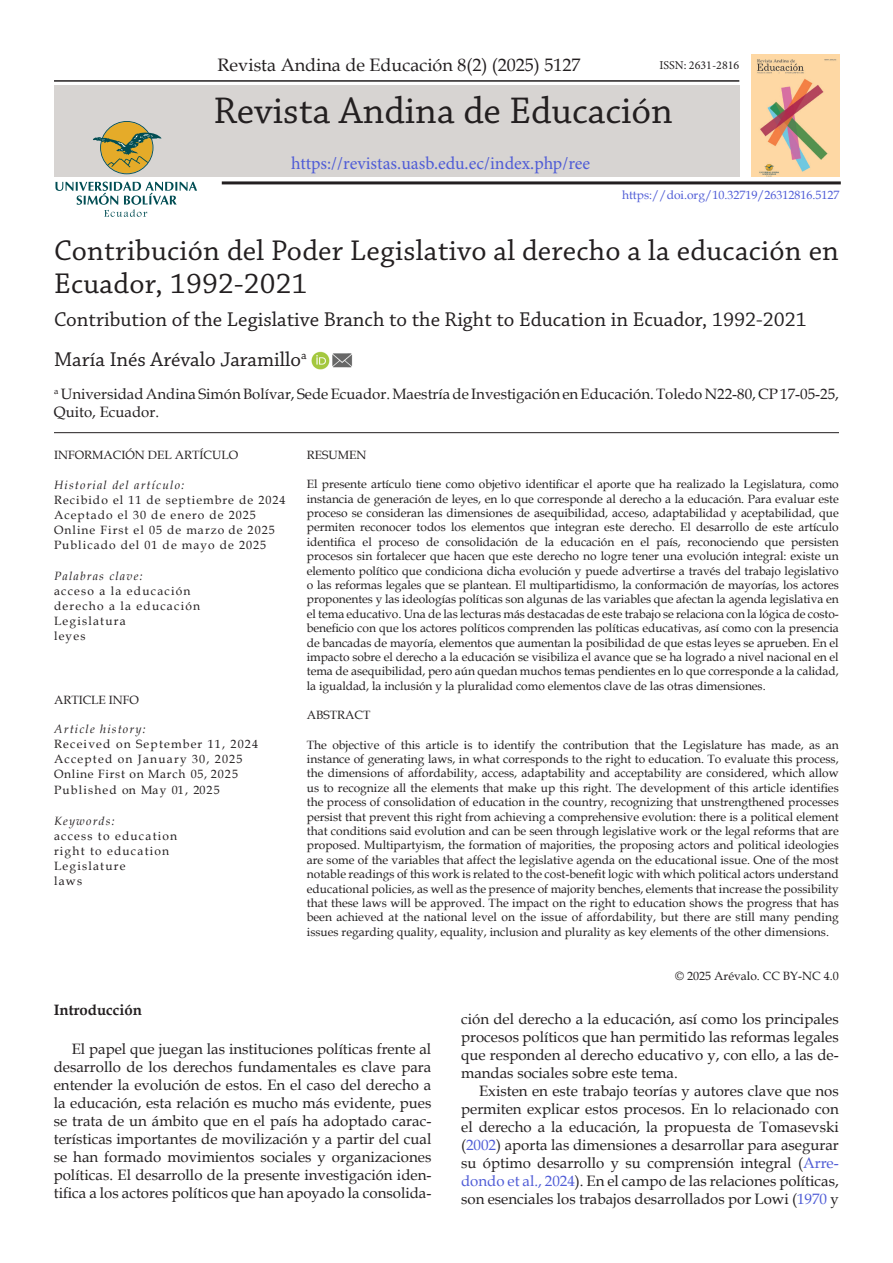
<style>
.page{position:relative;width:893px;height:1263px;background:#fff}
.page>*{position:absolute;margin:0;border:0;box-sizing:border-box;transform-origin:0 0}
.t1{font:39px "Chaparral Pro";color:#231f20}
.Artículo_español{font:30px/33px "Chaparral Pro";letter-spacing:.01em;color:#231f20}
.Artículo_inglés{font:21px "Chaparral Pro";color:#231f20}
.Autor_RAE{font:21px "Chaparral Pro";color:#231f20}
.t2{font:18px "Minion Pro";color:#4f5cd6}
.t3{font:18px "Book Antiqua";color:#231f20}
.Párrafo_RAE{font:15px/18px "Book Antiqua";color:#231f20;text-align:justify}
.Información{font:15px/18px "Book Antiqua";color:#231f20}
.Título_1_RAE{font:700 15px "Book Antiqua";color:#231f20}
.Resumen{font:12px/14.4px "Book Antiqua";color:#231f20;text-align:justify}
.Título_1_RAE-2{font:12px/15px "Book Antiqua";letter-spacing:.1em;color:#231f20}
.Texto_palabras_clave{font:12px "Book Antiqua";color:#4f5cd6}
.Título_1_RAE-3{font:12px "Book Antiqua";color:#231f20}
.t4{font:12px "Minion Pro";color:#231f20}
.s1{font-style:italic}
.s2{color:#4f5cd6}
</style>
<div class="page">
<div style="left:54px;top:85px;width:685px;height:92px;background:#d7d4d2"></div>
<hr style="left:222px;top:181px;width:619px;height:3px;background:#231f20">
<hr style="left:54px;top:80px;width:685px;height:2px;background:#231f20">
<img style="left:751px;top:54px;width:88px;height:123px">
<svg style="left:56px;top:182px;width:141px;height:35px"></svg>
<svg style="left:93px;top:121px;width:69px;height:53px"></svg>
<hr style="left:54px;top:432px;width:785px;height:1px;background:#231f20">
<img style="left:311px;top:352px;width:19px;height:17px">
<img style="left:332px;top:353px;width:21px;height:14px">
<p class="t3" style="left:218px;top:52px;width:364px">Revista Andina de Educación 8(2) (2025) 5127</p>
<p class="t4" style="left:659px;top:58px;width:81px">ISSN: 2631-2816</p>
<h1 class="t1" style="left:213px;top:89px;width:461px">Revista Andina de Educación</h1>
<h3 class="t2" style="left:291px;top:152px;width:300px">https://revistas.uasb.edu.ec/index.php/ree</h3>
<p class="Texto_palabras_clave" style="left:622px;top:187px;width:219px">https://doi.org/10.32719/26312816.5127</p>
<p class="Artículo_español" style="left:54px;top:235px;width:786px">Contribución del Poder Legislativo al derecho a la educación en<br>Ecuador, 1992-2021</p>
<p class="Artículo_inglés" style="left:54px;top:308px;width:754px">Contribution of the Legislative Branch to the Right to Education in Ecuador, 1992-2021</p>
<p class="Autor_RAE" style="left:54px;top:348px;width:254px">María Inés Arévalo Jaramillo<sup>a</sup></p>
<p class="Información" style="left:54px;top:385px;width:786px"><sup>a</sup> Universidad Andina Simón Bolívar, Sede Ecuador. Maestría de Investigación en Educación. Toledo N22-80, CP 17-05-25,<br>Quito, Ecuador.</p>
<p class="Resumen" style="left:307px;top:447px;width:61px">RESUMEN</p>
<p class="Resumen" style="left:307px;top:476px;width:533px">El presente artículo tiene como objetivo identificar el aporte que ha realizado la Legislatura, como instancia de generación de leyes, en lo que corresponde al derecho a la educación. Para evaluar este proceso se consideran las dimensiones de asequibilidad, acceso, adaptabilidad y aceptabilidad, que permiten reconocer todos los elementos que integran este derecho. El desarrollo de este artículo identifica el proceso de consolidación de la educación en el país, reconociendo que persisten procesos sin fortalecer que hacen que este derecho no logre tener una evolución integral: existe un elemento político que condiciona dicha evolución y puede advertirse a través del trabajo legislativo o las reformas legales que se plantean. El multipartidismo, la conformación de mayorías, los actores proponentes y las ideologías políticas son algunas de las variables que afectan la agenda legislativa en el tema educativo. Una de las lecturas más destacadas de este trabajo se relaciona con la lógica de costo&shy;beneficio con que los actores políticos comprenden las políticas educativas, así como con la presencia de bancadas de mayoría, elementos que aumentan la posibilidad de que estas leyes se aprueben. En el impacto sobre el derecho a la educación se visibiliza el avance que se ha logrado a nivel nacional en el tema de asequibilidad, pero aún quedan muchos temas pendientes en lo que corresponde a la calidad, la igualdad, la inclusión y la pluralidad como elementos clave de las otras dimensiones.</p>
<p class="Resumen" style="left:307px;top:707px;width:65px">ABSTRACT</p>
<p class="Resumen" style="left:307px;top:737px;width:533px">The objective of this article is to identify the contribution that the Legislature has made, as an instance of generating laws, in what corresponds to the right to education. To evaluate this process, the dimensions of affordability, access, adaptability and acceptability are considered, which allow us to recognize all the elements that make up this right. The development of this article identifies the process of consolidation of education in the country, recognizing that unstrengthened processes persist that prevent this right from achieving a comprehensive evolution: there is a political element that conditions said evolution and can be seen through legislative work or the legal reforms that are proposed. Multipartyism, the formation of majorities, the proposing actors and political ideologies are some of the variables that affect the legislative agenda on the educational issue. One of the most notable readings of this work is related to the cost-benefit logic with which political actors understand educational policies, as well as the presence of majority benches, elements that increase the possibility that these laws will be approved. The impact on the right to education shows the progress that has been achieved at the national level on the issue of affordability, but there are still many pending issues regarding quality, equality, inclusion and plurality as key elements of the other dimensions.</p>
<p class="Resumen" style="left:675px;top:968px;width:165px">© 2025 Arévalo. CC BY-NC 4.0</p>
<p class="Título_1_RAE-3" style="left:54px;top:446px;width:186px">INFORMACIÓN DEL ARTÍCULO</p>
<p class="Título_1_RAE-2" style="left:54px;top:477px;width:233px"><span class="s1">Historial del artículo:<br></span>Recibido el 11 de septiembre de 2024<br>Aceptado el 30 de enero de 2025<br>Online First el 05 de marzo de 2025<br>Publicado del 01 de mayo de 2025</p>
<p class="Título_1_RAE-2" style="left:54px;top:568px;width:148px"><span class="s1">Palabras clave:<br></span>acceso a la educación derecho a la educación<br>Legislatura<br>leyes</p>
<p class="Título_1_RAE-3" style="left:54px;top:691px;width:87px">ARTICLE INFO</p>
<p class="Título_1_RAE-2" style="left:54px;top:722px;width:206px"><span class="s1">Article history:<br></span>Received on September 11, 2024<br>Accepted on January 30, 2025<br>Online First on March 05, 2025<br>Published on May 01, 2025</p>
<p class="Título_1_RAE-2" style="left:54px;top:813px;width:125px"><span class="s1">Keywords:<br></span>access to education right to education<br>Legislature<br>laws</p>
<p class="Título_1_RAE" style="left:54px;top:1000px;width:90px">Introducción</p>
<p class="Párrafo_RAE" style="left:54px;top:1040px;width:379px;text-indent:18px">El papel que juegan las instituciones políticas frente al desarrollo de los derechos fundamentales es clave para entender la evolución de estos. En el caso del derecho a la educación, esta relación es mucho más evidente, pues se trata de un ámbito que en el país ha adoptado carac&shy;terísticas importantes de movilización y a partir del cual se han formado movimientos sociales y organizaciones políticas. El desarrollo de la presente investigación iden&shy;tifica a los actores políticos que han apoyado la consolida-</p>
<p class="Párrafo_RAE" style="left:461px;top:1009px;width:379px">ción del derecho a la educación, así como los principales procesos políticos que han permitido las reformas legales que responden al derecho educativo y, con ello, a las de&shy;mandas sociales sobre este tema.</p>
<p class="Párrafo_RAE" style="left:461px;top:1081px;width:379px;text-indent:18px">Existen en este trabajo teorías y autores clave que nos permiten explicar estos procesos. En lo relacionado con el derecho a la educación, la propuesta de Tomasevski (<span class="s2">2002</span>) aporta las dimensiones a desarrollar para asegurar su óptimo desarrollo y su comprensión integral (<span class="s2">Arre&shy;dondo et al., 2024</span>). En el campo de las relaciones políticas, son esenciales los trabajos desarrollados por Lowi (<span class="s2">1970</span> y</p>
</div>
